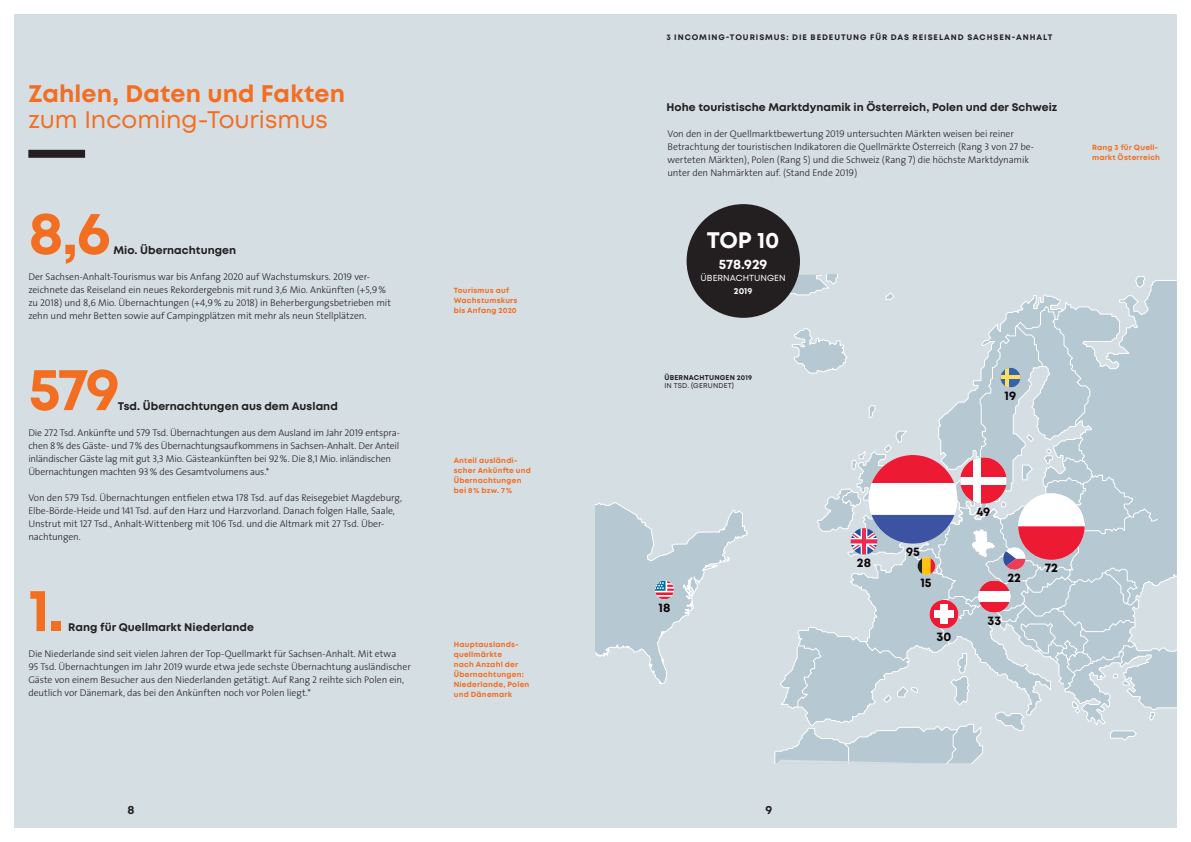
<style>
.page{position:relative;width:1191px;height:842px;background:#fff}
.page>*{position:absolute;margin:0;border:0;box-sizing:border-box;transform-origin:0 0}
.t1{font:700 60px "Mont";color:#f36e21}
.t2{font:700 24px "Mont";letter-spacing:.005em;color:#f36e21}
.t3{font:24px "Mont";color:#f36e21}
.t4{font:700 22.5px "Mont";color:#fff}
.t5{font:700 13.8px "Mont";letter-spacing:-.015em;color:#fff}
.t6{font:700 12.5px "Mont";letter-spacing:-.005em;color:#080302}
.t7{font:700 12px "Mont";color:#231f20}
.t8{font:700 11px "Mont";letter-spacing:.005em;color:#231f20}
.t9{font:300 9.8px/13px "The Sans";letter-spacing:-.01em;color:#231f20}
.t10{font:8.8px "Mont";letter-spacing:.01em;color:#fff}
.t11{font:700 8.8px "Mont";color:#fff}
.t12{font:700 8px "Mont";letter-spacing:.115em;color:#231f20}
.t13{font:700 7.5px/10px "Mont";letter-spacing:.03em;color:#f36e21}
.t14{font:700 7px "Mont";letter-spacing:.03em;color:#231f20}
.t15{font:7px "Mont";letter-spacing:.03em;color:#231f20}
.s1{font-family:"The Sans Light Caps";font-weight:400}
</style>
<div class="page">
<div style="left:14px;top:14px;width:1162px;height:814px;background:#d5dee3"></div>
<svg style="left:774px;top:276px;width:402px;height:487px"></svg>
<svg style="left:797px;top:306px;width:360px;height:457px"></svg>
<svg style="left:791px;top:269px;width:50px;height:23px"></svg>
<svg style="left:777px;top:760px;width:150px;height:3px"></svg>
<div style="left:28px;top:150px;width:57px;height:8px;background:#231f20"></div>
<div style="left:686px;top:204px;width:114px;height:114px;background:#231f20;border-radius:50%"></div>
<svg style="left:1000px;top:368px;width:20px;height:20px"></svg>
<hr style="left:1005px;top:368px;width:3px;height:20px;background:#ffde5d">
<hr style="left:1000px;top:376px;width:20px;height:3px;background:#ffde5d">
<svg style="left:595px;top:502px;width:152px;height:182px"></svg>
<svg style="left:850px;top:455px;width:234px;height:174px"></svg>
<h2 class="t2" style="left:28px;top:78px;width:318px">Zahlen, Daten und Fakten</h2>
<h2 class="t3" style="left:28px;top:105px;width:301px">zum Incoming-Tourismus</h2>
<h1 class="t1" style="left:28px;top:194px;width:84px">8,6</h1>
<p class="t8" style="left:113px;top:243px;width:124px">Mio. Übernachtungen</p>
<p class="t9" style="left:28px;top:270px;width:364px">Der Sachsen-Anhalt-Tourismus war bis Anfang <span class="s1">2020</span> auf Wachstumskurs. <span class="s1">2019</span> ver&shy;zeichnete das Reiseland ein neues Rekordergebnis mit rund <span class="s1">3,6</span> Mio. Ankünften (+<span class="s1">5,9</span>% zu <span class="s1">2018</span>) und <span class="s1">8,6</span> Mio. Übernachtungen (+<span class="s1">4,9</span>% zu <span class="s1">2018</span>) in Beherbergungsbetrieben mit zehn und mehr Betten sowie auf Campingplätzen mit mehr als neun Stellplätzen.</p>
<h1 class="t1" style="left:28px;top:350px;width:93px">579</h1>
<p class="t8" style="left:118px;top:399px;width:221px">Tsd. Übernachtungen aus dem Ausland</p>
<p class="t9" style="left:28px;top:426px;width:373px">Die <span class="s1">272</span> Tsd. Ankünfte und <span class="s1">579</span> Tsd. Übernachtungen aus dem Ausland im Jahr <span class="s1">2019</span> entspra&shy;chen <span class="s1">8</span>% des Gäste- und <span class="s1">7</span>% des Übernachtungsaufkommens in Sachsen-Anhalt. Der Anteil inländischer Gäste lag mit gut <span class="s1">3,3</span> Mio. Gästeankünften bei <span class="s1">92</span>%. Die <span class="s1">8,1</span> Mio. inländischen Übernachtungen machten <span class="s1">93</span>% des Gesamtvolumens aus.*</p>
<p class="t9" style="left:28px;top:491px;width:375px">Von den <span class="s1">579</span> Tsd. Übernachtungen entfielen etwa <span class="s1">178</span> Tsd. auf das Reisegebiet Magdeburg, Elbe-Börde-Heide und <span class="s1">141</span> Tsd. auf den Harz und Harzvorland. Danach folgen Halle, Saale, Unstrut mit <span class="s1">127</span> Tsd., Anhalt-Wittenberg mit <span class="s1">106</span> Tsd. und die Altmark mit <span class="s1">27</span> Tsd. Über&shy;nachtungen.</p>
<h1 class="t1" style="left:28px;top:571px;width:38px">1.</h1>
<p class="t8" style="left:68px;top:620px;width:187px">Rang für Quellmarkt Niederlande</p>
<p class="t9" style="left:28px;top:647px;width:384px">Die Niederlande sind seit vielen Jahren der Top-Quellmarkt für Sachsen-Anhalt. Mit etwa<br><span class="s1">95</span> Tsd. Übernachtungen im Jahr <span class="s1">2019</span> wurde etwa jede sechste Übernachtung ausländischer Gäste von einem Besucher aus den Niederlanden getätigt. Auf Rang <span class="s1">2</span> reihte sich Polen ein, deutlich vor Dänemark, das bei den Ankünften noch vor Polen liegt.*</p>
<p class="t13" style="left:454px;top:286px;width:65px">Tourismus auf<br>Wachstumskurs bis Anfang 2020</p>
<p class="t13" style="left:454px;top:455px;width:79px">Anteil ausländi&shy;scher Ankünfte und<br>Übernachtungen bei 8% bzw. 7%</p>
<p class="t13" style="left:454px;top:639px;width:77px">Hauptauslands&shy;quellmärkte<br>nach Anzahl der<br>Übernachtungen:<br>Niederlande, Polen und Dänemark</p>
<p class="t12" style="left:666px;top:32px;width:387px">3 INCOMING-TOURISMUS: DIE BEDEUTUNG FÜR DAS REISELAND SACHSEN-ANHALT</p>
<p class="t8" style="left:666px;top:100px;width:392px">Hohe touristische Marktdynamik in Österreich, Polen und der Schweiz</p>
<p class="t9" style="left:667px;top:127px;width:368px">Von den in der Quellmarktbewertung <span class="s1">2019</span> untersuchten Märkten weisen bei reiner Betrachtung der touristischen Indikatoren die Quellmärkte Österreich (Rang <span class="s1">3</span> von <span class="s1">27</span> be&shy;werteten Märkten), Polen (Rang <span class="s1">5</span>) und die Schweiz (Rang <span class="s1">7</span>) die höchste Marktdynamik unter den Nahmärkten auf. (Stand Ende <span class="s1">2019</span>)</p>
<h3 class="t4" style="left:706px;top:225px;width:74px">TOP 10</h3>
<h3 class="t5" style="left:719px;top:255px;width:50px">578.929</h3>
<p class="t10" style="left:700px;top:272px;width:87px">ÜBERNACHTUNGEN</p>
<p class="t11" style="left:734px;top:285px;width:20px">2019</p>
<p class="t14" style="left:664px;top:373px;width:89px">ÜBERNACHTUNGEN 2019</p>
<p class="t15" style="left:664px;top:381px;width:71px">IN TSD. (GERUNDET)</p>
<p class="t6" style="left:1004px;top:387px;width:13px">19</p>
<p class="t13" style="left:1092px;top:142px;width:69px">Rang 3 für Quell&shy;markt Österreich</p>
<p class="t6" style="left:658px;top:599px;width:13px">18</p>
<p class="t6" style="left:857px;top:554px;width:16px">28</p>
<p class="t6" style="left:906px;top:543px;width:15px">95</p>
<p class="t6" style="left:920px;top:574px;width:13px">15</p>
<p class="t6" style="left:936px;top:628px;width:16px">30</p>
<p class="t6" style="left:976px;top:503px;width:15px">49</p>
<p class="t6" style="left:1007px;top:569px;width:15px">22</p>
<p class="t6" style="left:987px;top:612px;width:15px">33</p>
<p class="t6" style="left:1044px;top:559px;width:15px">72</p>
<p class="t7" style="left:128px;top:802px;width:9px">8</p>
<p class="t7" style="left:765px;top:802px;width:8px">9</p>
</div>
